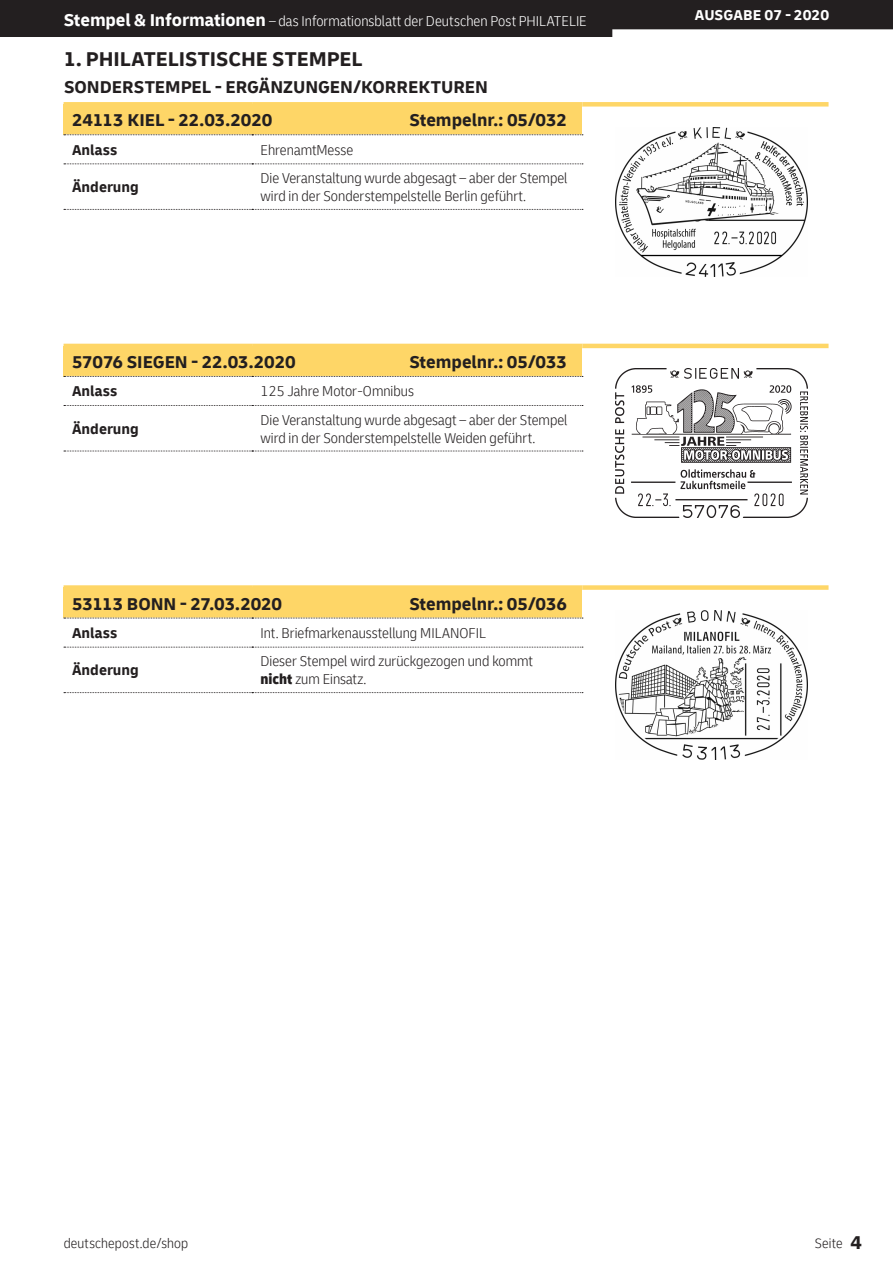
<style>
.page{position:relative;width:893px;height:1263px;background:#fff}
.page>*{position:absolute;margin:0;border:0;box-sizing:border-box;transform-origin:0 0}
.t1{font:700 21px "Delivery";letter-spacing:-.005em;color:#231f20}
.t2{font:700 18px "Delivery";letter-spacing:-.005em;color:#231f20}
.t3{font:300 condensed 15px/18px "Delivery";color:#231f20}
.t4{font:300 condensed 15px "Delivery";color:#fff}
.t5{font:700 15px "Delivery";color:#231f20}
.t6{font:700 15px "Delivery";color:#fff}
.t7{font:300 condensed 14.25px "Delivery";letter-spacing:.01em;color:#231f20}
.s1{font-weight:700;font-stretch:normal;font-size:18px}
.s2{font-weight:900}
.s3{font-weight:700;font-stretch:normal;font-size:19.5px}
</style>
<div class="page">
<div style="left:0;top:0;width:893px;height:37px;background:#231f20"></div>
<div style="left:64px;top:346px;width:518px;height:30px;background:#fed667"></div>
<hr style="left:64px;top:344px;width:188px;height:4px;background:#fed667">
<hr style="left:252px;top:344px;width:330px;height:4px;background:#fed667">
<hr style="left:582px;top:344px;width:246px;height:4px;background:#fed667">
<svg style="left:64px;top:405px;width:519px;height:1px"></svg>
<svg style="left:64px;top:451px;width:519px;height:1px"></svg>
<svg style="left:64px;top:376px;width:519px;height:1px"></svg>
<div style="left:64px;top:587px;width:518px;height:31px;background:#fed667"></div>
<div style="left:64px;top:585px;width:188px;height:5px;background:#fed667"></div>
<div style="left:252px;top:585px;width:330px;height:5px;background:#fed667"></div>
<div style="left:582px;top:585px;width:246px;height:5px;background:#fed667"></div>
<svg style="left:64px;top:647px;width:519px;height:1px"></svg>
<svg style="left:64px;top:692px;width:519px;height:1px"></svg>
<svg style="left:64px;top:618px;width:519px;height:1px"></svg>
<img style="left:616px;top:369px;width:191px;height:149px">
<img style="left:616px;top:611px;width:191px;height:148px">
<div style="left:64px;top:104px;width:518px;height:31px;background:#fed667"></div>
<div style="left:64px;top:102px;width:188px;height:5px;background:#fed667"></div>
<div style="left:252px;top:102px;width:330px;height:5px;background:#fed667"></div>
<div style="left:582px;top:102px;width:246px;height:5px;background:#fed667"></div>
<svg style="left:64px;top:163px;width:519px;height:1px"></svg>
<svg style="left:64px;top:209px;width:519px;height:1px"></svg>
<svg style="left:64px;top:134px;width:519px;height:1px"></svg>
<img style="left:616px;top:127px;width:191px;height:149px">
<p class="t4" style="left:64px;top:12px;width:524px"><span class="s1">Stempel &amp; Informationen</span> – das Informationsblatt der Deutschen Post PHILATELIE</p>
<p class="t6" style="left:695px;top:6px;width:136px">AUSGABE 07 - 2020</p>
<h1 class="t1" style="left:64px;top:46px;width:300px">1. PHILATELISTISCHE STEMPEL</h1>
<p class="t2" style="left:64px;top:76px;width:426px">SONDERSTEMPEL - ERGÄNZUNGEN/KORREKTUREN</p>
<p class="t2" style="left:72px;top:109px;width:202px">24113 KIEL - 22.03.2020</p>
<p class="t2" style="left:409px;top:109px;width:159px">Stempelnr.: 05/032</p>
<p class="t5" style="left:72px;top:140px;width:47px">Anlass</p>
<p class="t3" style="left:261px;top:141px;width:94px">EhrenamtMesse</p>
<p class="t5" style="left:72px;top:177px;width:68px">Änderung</p>
<p class="t3" style="left:261px;top:169px;width:308px">Die Veranstaltung wurde abgesagt – aber der Stempel wird in der Sonderstempelstelle Berlin geführt.</p>
<p class="t2" style="left:72px;top:351px;width:225px">57076 SIEGEN - 22.03.2020</p>
<p class="t2" style="left:409px;top:351px;width:159px">Stempelnr.: 05/033</p>
<p class="t5" style="left:72px;top:382px;width:47px">Anlass</p>
<p class="t3" style="left:261px;top:382px;width:155px">125 Jahre Motor-Omnibus</p>
<p class="t5" style="left:72px;top:419px;width:68px">Änderung</p>
<p class="t3" style="left:261px;top:410px;width:308px">Die Veranstaltung wurde abgesagt – aber der Stempel wird in der Sonderstempelstelle Weiden geführt.</p>
<p class="t2" style="left:72px;top:592px;width:212px">53113 BONN - 27.03.2020</p>
<p class="t2" style="left:409px;top:592px;width:159px">Stempelnr.: 05/036</p>
<p class="t5" style="left:72px;top:623px;width:47px">Anlass</p>
<p class="t3" style="left:261px;top:624px;width:227px">Int. Briefmarkenausstellung MILANOFIL</p>
<p class="t5" style="left:72px;top:661px;width:68px">Änderung</p>
<p class="t3" style="left:261px;top:652px;width:274px">Dieser Stempel wird zurückgezogen und kommt <span class="s2">nicht</span> zum Einsatz.</p>
<p class="t7" style="left:64px;top:1235px;width:126px">deutschepost.de/shop</p>
<p class="t7" style="left:815px;top:1235px;width:49px">Seite <span class="s3">4</span></p>
</div>
